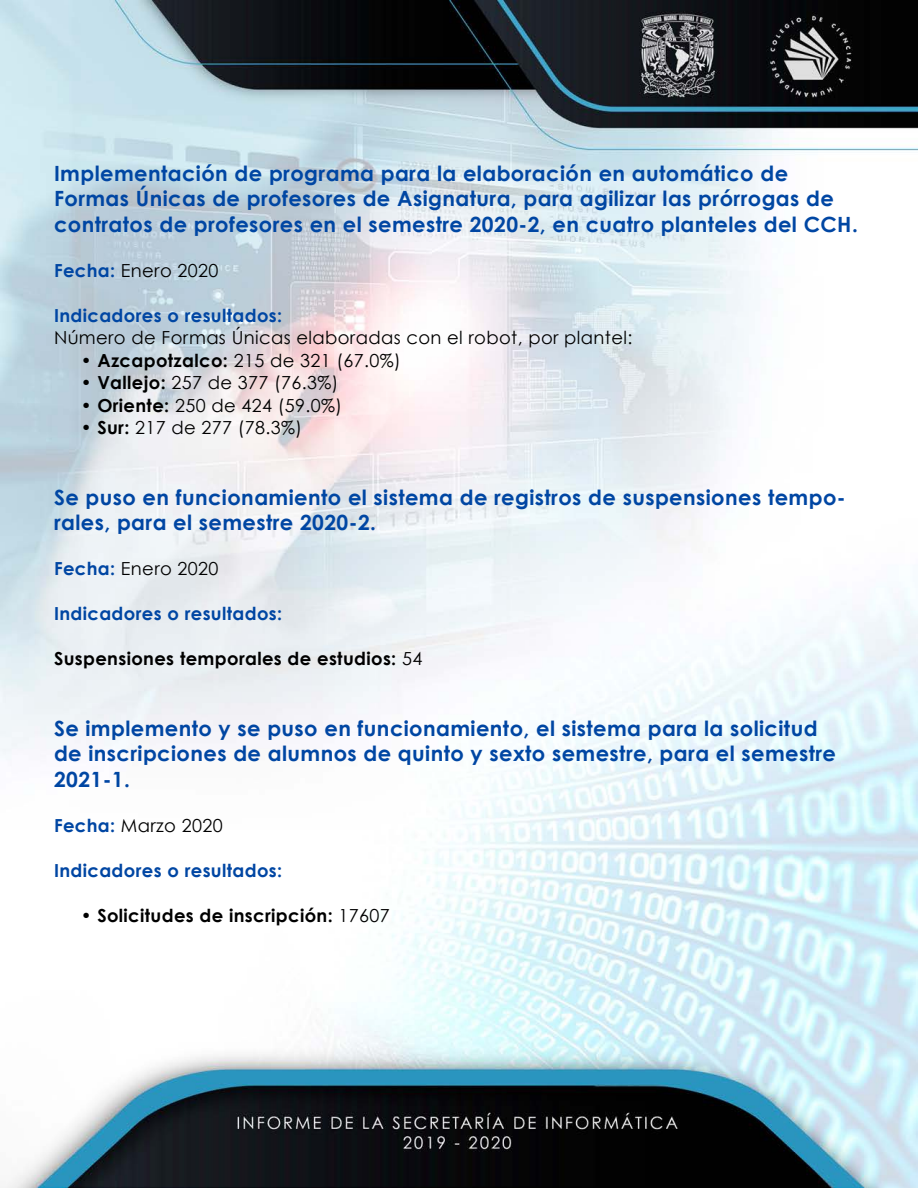
<style>
.page{position:relative;width:918px;height:1188px;background:#fff}
.page>*{position:absolute;margin:0;border:0;box-sizing:border-box;transform-origin:0 0}
.t1{font:700 21px/25.5px "Century Gothic";letter-spacing:.02em;color:#0046a3}
.t2{font:18px "Century Gothic";letter-spacing:.02em;color:#000}
.t3{font:700 18px "Century Gothic";letter-spacing:.02em;color:#0046a3}
.t4{font:700 18px "Century Gothic";letter-spacing:.02em;color:#000}
.s1{font-weight:700;color:#0046a3}
.s2{font-weight:700}
.s3{font-weight:400}
</style>
<div class="page">
<img style="left:0;top:0;width:918px;height:1188px">
<p class="t1" style="left:54px;top:160px;width:805px">Implementación de programa para la elaboración en automático de<br>Formas Únicas de profesores de Asignatura, para agilizar las prórrogas de contratos de profesores en el semestre 2020-2, en cuatro planteles del CCH.</p>
<p class="t2" style="left:54px;top:259px;width:166px"><span class="s1">Fecha:</span> Enero 2020</p>
<p class="t3" style="left:54px;top:304px;width:230px">Indicadores o resultados:</p>
<p class="t2" style="left:54px;top:327px;width:580px">Número de Formas Únicas elaboradas con el robot, por plantel:</p>
<p class="t2" style="left:81px;top:349px;width:322px">• <span class="s2">Azcapotzalco:</span> 215 de 321 (67.0%)</p>
<p class="t2" style="left:81px;top:372px;width:259px">• <span class="s2">Vallejo:</span> 257 de 377 (76.3%)</p>
<p class="t2" style="left:81px;top:394px;width:263px">• <span class="s2">Oriente:</span> 250 de 424 (59.0%)</p>
<p class="t2" style="left:81px;top:417px;width:223px">• <span class="s2">Sur:</span> 217 de 277 (78.3%)</p>
<p class="t1" style="left:54px;top:484px;width:793px">Se puso en funcionamiento el sistema de registros de suspensiones tempo&shy;rales, para el semestre 2020-2.</p>
<p class="t2" style="left:54px;top:558px;width:166px"><span class="s1">Fecha:</span> Enero 2020</p>
<p class="t3" style="left:54px;top:602px;width:230px">Indicadores o resultados:</p>
<p class="t4" style="left:54px;top:647px;width:370px">Suspensiones temporales de estudios: <span class="s3">54</span></p>
<p class="t1" style="left:54px;top:715px;width:784px">Se implemento y se puso en funcionamiento, el sistema para la solicitud de inscripciones de alumnos de quinto y sexto semestre, para el semestre<br>2021-1.</p>
<p class="t2" style="left:54px;top:814px;width:170px"><span class="s1">Fecha:</span> Marzo 2020</p>
<p class="t3" style="left:54px;top:859px;width:230px">Indicadores o resultados:</p>
<p class="t4" style="left:81px;top:904px;width:311px"><span class="s3">•</span> Solicitudes de inscripción: <span class="s3">17607</span></p>
</div>
